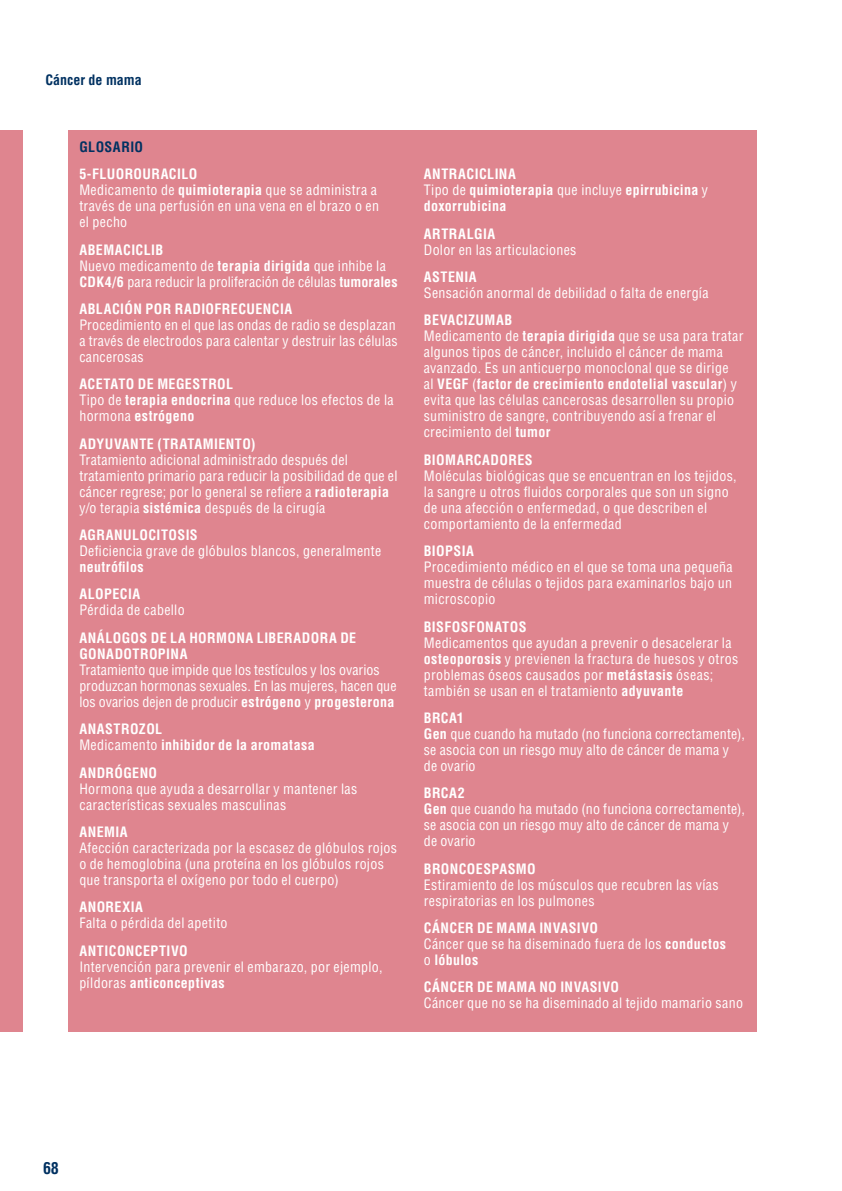
<style>
.page{position:relative;width:842px;height:1191px;background:#fff}
.page>*{position:absolute;margin:0;border:0;box-sizing:border-box;transform-origin:0 0}
.t1{font:700 condensed 16px "Helvetica LT Std";color:#003161}
.t2{font:condensed 14px/16px "Helvetica LT Std";letter-spacing:.02em;color:#fff}
.t3{font:700 condensed 14px/16px "Helvetica LT Std";letter-spacing:.03em;color:#fff}
.t4{font:700 condensed 14px "Helvetica LT Std";color:#003161}
.t5{font:700 condensed 14px "Helvetica LT Std";letter-spacing:.03em;color:#003161}
.s1{font-weight:700}
.s2{font-weight:400}
</style>
<div class="page">
<div style="left:0;top:130px;width:23px;height:902px;background:#df858f"></div>
<div style="left:68px;top:130px;width:689px;height:902px;background:#df858f"></div>
<p class="t4" style="left:45px;top:71px;width:98px">Cáncer de mama</p>
<p class="t5" style="left:79px;top:138px;width:65px">GLOSARIO</p>
<p class="t2" style="left:79px;top:166px;width:301px"><span class="s1">5-FLUOROURACILO<br></span>Medicamento de <span class="s1">quimioterapia</span> que se administra a través de una perfusión en una vena en el brazo o en el pecho</p>
<p class="t2" style="left:79px;top:241px;width:320px"><span class="s1">ABEMACICLIB<br></span>Nuevo medicamento de <span class="s1">terapia dirigida</span> que inhibe la<br><span class="s1">CDK4/6</span> para reducir la proliferación de células <span class="s1">tumorales</span></p>
<p class="t3" style="left:79px;top:301px;width:214px">ABLACIÓN POR RADIOFRECUENCIA</p>
<p class="t2" style="left:79px;top:317px;width:320px">Procedimiento en el que las ondas de radio se desplazan a través de electrodos para calentar y destruir las células cancerosas</p>
<p class="t3" style="left:79px;top:376px;width:316px">ACETATO DE MEGESTROL<br><span class="s2">Tipo de</span> terapia endocrina <span class="s2">que reduce los efectos de la hormona</span> estrógeno</p>
<p class="t3" style="left:79px;top:435px;width:178px">ADYUVANTE (TRATAMIENTO)</p>
<p class="t2" style="left:79px;top:451px;width:320px">Tratamiento adicional administrado después del tratamiento primario para reducir la posibilidad de que el cáncer regrese; por lo general se refiere a <span class="s1">radioterapia </span>y/o terapia <span class="s1">sistémica</span> después de la cirugía</p>
<p class="t3" style="left:79px;top:527px;width:120px">AGRANULOCITOSIS</p>
<p class="t2" style="left:79px;top:543px;width:304px">Deficiencia grave de glóbulos blancos, generalmente</p>
<p class="t3" style="left:79px;top:553px;width:66px;line-height:27.4px">neutrófilos<br>ALOPECIA</p>
<p class="t2" style="left:79px;top:602px;width:107px">Pérdida de cabello</p>
<p class="t3" style="left:79px;top:629px;width:278px">ANÁLOGOS DE LA HORMONA LIBERADORA DE<br>GONADOTROPINA</p>
<p class="t2" style="left:79px;top:661px;width:319px">Tratamiento que impide que los testículos y los ovarios produzcan hormonas sexuales. En las mujeres, hacen que los ovarios dejen de producir <span class="s1">estrógeno</span> y <span class="s1">progesterona</span></p>
<p class="t3" style="left:79px;top:721px;width:237px">ANASTROZOL<br><span class="s2">Medicamento</span> inhibidor de la aromatasa</p>
<p class="t3" style="left:79px;top:764px;width:79px">ANDRÓGENO</p>
<p class="t2" style="left:79px;top:780px;width:280px">Hormona que ayuda a desarrollar y mantener las características sexuales masculinas</p>
<p class="t3" style="left:79px;top:823px;width:50px">ANEMIA</p>
<p class="t2" style="left:79px;top:839px;width:319px">Afección caracterizada por la escasez de glóbulos rojos o de hemoglobina (una proteína en los glóbulos rojos que transporta el oxígeno por todo el cuerpo)</p>
<p class="t3" style="left:79px;top:899px;width:65px">ANOREXIA</p>
<p class="t2" style="left:79px;top:915px;width:150px">Falta o pérdida del apetito</p>
<p class="t3" style="left:79px;top:942px;width:110px">ANTICONCEPTIVO</p>
<p class="t2" style="left:79px;top:958px;width:305px">Intervención para prevenir el embarazo, por ejemplo, píldoras <span class="s1">anticonceptivas</span></p>
<p class="t3" style="left:424px;top:166px;width:286px">ANTRACICLINA<br><span class="s2">Tipo de</span> quimioterapia <span class="s2">que incluye</span> epirrubicina <span class="s2">y </span>doxorrubicina</p>
<p class="t3" style="left:424px;top:225px;width:73px">ARTRALGIA</p>
<p class="t2" style="left:424px;top:241px;width:154px">Dolor en las articulaciones</p>
<p class="t3" style="left:424px;top:269px;width:54px">ASTENIA</p>
<p class="t2" style="left:424px;top:285px;width:286px">Sensación anormal de debilidad o falta de energía</p>
<p class="t2" style="left:424px;top:312px;width:321px"><span class="s1">BEVACIZUMAB<br></span>Medicamento de <span class="s1">terapia dirigida</span> que se usa para tratar algunos tipos de cáncer, incluido el cáncer de mama avanzado. Es un anticuerpo monoclonal que se dirige<br>al <span class="s1">VEGF</span> (<span class="s1">factor de crecimiento endotelial vascular</span>) y evita que las células cancerosas desarrollen su propio suministro de sangre, contribuyendo así a frenar el crecimiento del <span class="s1">tumor</span></p>
<p class="t3" style="left:424px;top:451px;width:110px">BIOMARCADORES</p>
<p class="t2" style="left:424px;top:467px;width:314px">Moléculas biológicas que se encuentran en los tejidos, la sangre u otros fluidos corporales que son un signo de una afección o enfermedad, o que describen el comportamiento de la enfermedad</p>
<p class="t3" style="left:424px;top:543px;width:52px">BIOPSIA</p>
<p class="t2" style="left:424px;top:559px;width:310px;text-align:justify">Procedimiento médico en el que se toma una pequeña muestra de células o tejidos para examinarlos bajo un microscopio</p>
<p class="t3" style="left:424px;top:618px;width:104px">BISFOSFONATOS</p>
<p class="t2" style="left:424px;top:634px;width:316px">Medicamentos que ayudan a prevenir o desacelerar la <span class="s1">osteoporosis</span> y previenen la fractura de huesos y otros problemas óseos causados por <span class="s1">metástasis</span> óseas; también se usan en el tratamiento <span class="s1">adyuvante</span></p>
<p class="t2" style="left:424px;top:709px;width:323px"><span class="s1">BRCA1<br>Gen</span> que cuando ha mutado (no funciona correctamente), se asocia con un riesgo muy alto de cáncer de mama y de ovario</p>
<p class="t2" style="left:424px;top:785px;width:323px"><span class="s1">BRCA2<br>Gen</span> que cuando ha mutado (no funciona correctamente), se asocia con un riesgo muy alto de cáncer de mama y de ovario</p>
<p class="t3" style="left:424px;top:860px;width:113px">BRONCOESPASMO</p>
<p class="t2" style="left:424px;top:876px;width:296px">Estiramiento de los músculos que recubren las vías respiratorias en los pulmones</p>
<p class="t3" style="left:424px;top:920px;width:304px">CÁNCER DE MAMA INVASIVO<br><span class="s2">Cáncer que se ha diseminado fuera de los</span> conductos <span class="s2">o</span> lóbulos</p>
<p class="t3" style="left:424px;top:979px;width:197px">CÁNCER DE MAMA NO INVASIVO</p>
<p class="t2" style="left:424px;top:995px;width:321px">Cáncer que no se ha diseminado al tejido mamario sano</p>
<p class="t1" style="left:43px;top:1158px;width:17px">68</p>
</div>
